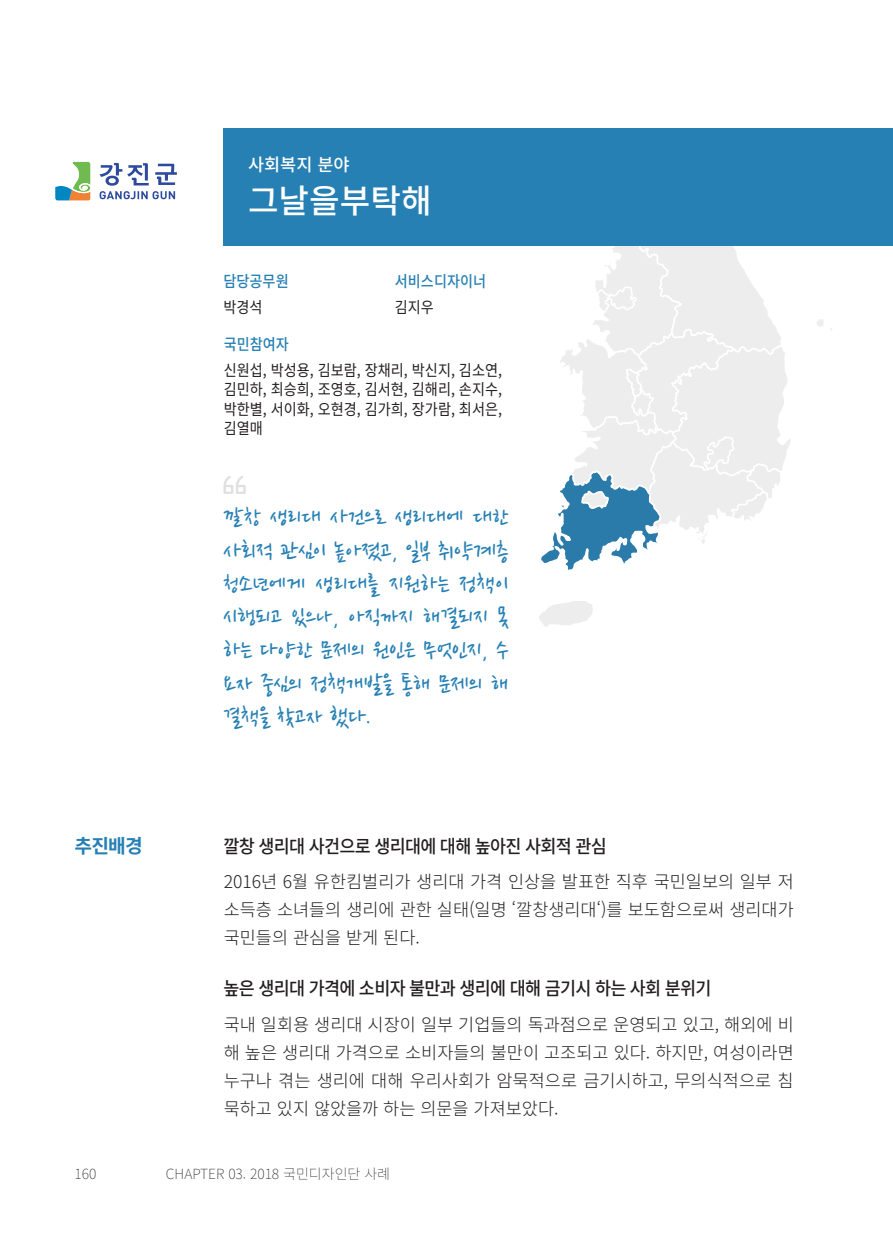
<style>
.page{position:relative;width:893px;height:1241px;background:#fff}
.page>*{position:absolute;margin:0;border:0;box-sizing:border-box;transform-origin:0 0}
.t1{font:500 33.25px "Noto Sans CJ Kkr";color:#fff}
.t2{font:26.25px/33.2px "Nanum Pen";color:#2680b4;text-align:justify}
.t3{font:700 19.25px "Noto Sans CJ Kkr";color:#2680b4}
.t4{font:500 18.38px "Noto Sans CJ Kkr";letter-spacing:-.04em;color:#231f20;scale:.95 1}
.t5{font:300 17.5px/28px "Noto Sans CJ Kkr";color:#231f20;text-align:justify}
.t6{font:500 17.5px "Noto Sans CJ Kkr";color:#fff}
.t7{font:15.75px/19.2px "Noto Sans CJ Kkr";color:#231f20;text-align:justify;scale:.9 1}
.t8{font:500 15.75px "Noto Sans CJ Kkr";color:#2680b4;scale:.9 1}
.t9{font:100 14px "Noto Sans CJ Kkr";color:#231f20}
</style>
<div class="page">
<svg style="left:817px;top:319px;width:6px;height:7px"></svg>
<svg style="left:539px;top:601px;width:54px;height:26px"></svg>
<svg style="left:541px;top:246px;width:250px;height:324px"></svg>
<div style="left:224px;top:128px;width:669px;height:118px;background:#2680b4"></div>
<svg style="left:223px;top:476px;width:23px;height:18px"></svg>
<svg style="left:55px;top:161px;width:36px;height:40px"></svg>
<svg style="left:100px;top:163px;width:77px;height:36px"></svg>
<p class="t6" style="left:248px;top:155px;width:103px">사회복지 분야</p>
<p class="t1" style="left:248px;top:182px;width:185px">그날을부탁해</p>
<p class="t8" style="left:223px;top:272px;width:74px">담당공무원</p>
<p class="t8" style="left:395px;top:272px;width:103px">서비스디자이너</p>
<p class="t7" style="left:223px;top:298px;width:45px">박경석</p>
<p class="t7" style="left:395px;top:298px;width:45px">김지우</p>
<p class="t8" style="left:224px;top:335px;width:74px">국민참여자</p>
<p class="t7" style="left:224px;top:361px;width:311px">신원섭, 박성용, 김보람, 장채리, 박신지, 김소연, 김민하, 최승희, 조영호, 김서현, 김해리, 손지수, 박한별, 서이화, 오현경, 김가희, 장가람, 최서은, 김열매</p>
<p class="t2" style="left:223px;top:502px;width:287px">깔창 생리대 사건으로 생리대에 대한 사회적 관심이 높아졌고, 일부 취약계층 청소년에게 생리대를 지원하는 정책이 시행되고 있으나, 아직까지 해결되지 못 하는 다양한 문제의 원인은 무엇인지, 수 요자 중심의 정책개발을 통해 문제의 해 결책을 찾고자 했다.</p>
<p class="t3" style="left:74px;top:835px;width:70px">추진배경</p>
<p class="t9" style="left:74px;top:1165px;width:23px">160</p>
<p class="t4" style="left:223px;top:835px;width:405px">깔창 생리대 사건으로 생리대에 대해 높아진 사회적 관심</p>
<p class="t5" style="left:224px;top:867px;width:572px">2016년 6월 유한킴벌리가 생리대 가격 인상을 발표한 직후 국민일보의 일부 저 소득층 소녀들의 생리에 관한 실태(일명 ‘깔창생리대‘)를 보도함으로써 생리대가 국민들의 관심을 받게 된다.</p>
<p class="t4" style="left:223px;top:977px;width:515px">높은 생리대 가격에 소비자 불만과 생리에 대해 금기시 하는 사회 분위기</p>
<p class="t5" style="left:224px;top:1010px;width:572px">국내 일회용 생리대 시장이 일부 기업들의 독과점으로 운영되고 있고, 해외에 비 해 높은 생리대 가격으로 소비자들의 불만이 고조되고 있다. 하지만, 여성이라면 누구나 겪는 생리에 대해 우리사회가 암묵적으로 금기시하고, 무의식적으로 침 묵하고 있지 않았을까 하는 의문을 가져보았다.</p>
<p class="t9" style="left:166px;top:1165px;width:226px">CHAPTER 03. 2018 국민디자인단 사례</p>
</div>
